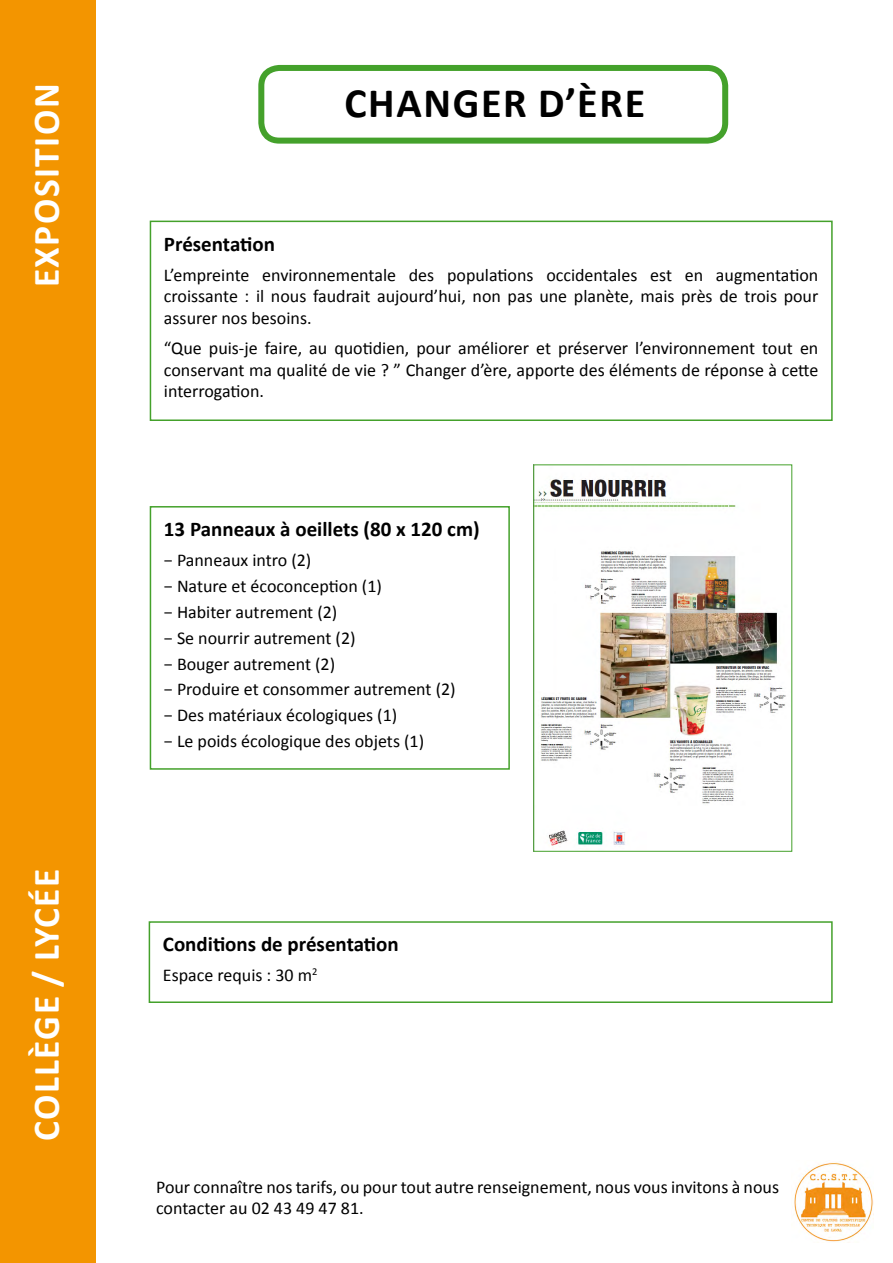
<style>
.page{position:relative;width:893px;height:1263px;background:#fff}
.page>*{position:absolute;margin:0;border:0;box-sizing:border-box;transform-origin:0 0}
.t1{font:700 42px "Calibri";letter-spacing:.04em;color:#000}
.t2{font:700 37.5px "Calibri";letter-spacing:.04em;color:#fff}
.t3{font:700 21px "Calibri";color:#000}
.t4{font:18px/25.8px "Calibri";color:#000;text-align:justify}
</style>
<div class="page">
<div style="left:0;top:0;width:96px;height:1263px;background:#f39500"></div>
<div style="left:150px;top:221px;width:683px;height:200px;border:2px solid #44a12b"></div>
<div style="left:258px;top:65px;width:470px;height:79px;border:6px solid #44a12b;border-radius:18px"></div>
<img style="left:794px;top:1161px;width:79px;height:81px">
<div style="left:150px;top:506px;width:360px;height:264px;border:2px solid #44a12b"></div>
<div style="left:149px;top:921px;width:684px;height:82px;border:2px solid #44a12b"></div>
<img style="left:536px;top:476px;width:250px;height:370px">
<h2 class="t2" style="left:22px;top:287px;width:200px;rotate:-90deg">exposition</h2>
<h2 class="t2" style="left:22px;top:1141px;width:270px;rotate:-90deg">collège / lycée</h2>
<h1 class="t1" style="left:344px;top:77px;width:302px">CHANGER D’ÈRE</h1>
<p class="t3" style="left:164px;top:230px;width:113px">Présentation</p>
<p class="t4" style="left:164px;top:264px;width:656px;line-height:21.6px">L’empreinte environnementale des populations occidentales est en augmentation croissante : il nous faudrait aujourd’hui, non pas une planète, mais près de trois pour assurer nos besoins.</p>
<p class="t4" style="left:164px;top:337px;width:656px;line-height:21.6px">“Que puis-je faire, au quotidien, pour améliorer et préserver l’environnement tout en conservant ma qualité de vie ? ” Changer d’ère, apporte des éléments de réponse à cette interrogation.</p>
<p class="t3" style="left:164px;top:516px;width:317px">13 Panneaux à oeillets (80 x 120 cm)</p>
<p class="t4" style="left:164px;top:547px;width:293px;text-align:left">− Panneaux intro (2)<br>− Nature et écoconception (1)<br>− Habiter autrement (2)<br>− Se nourrir autrement (2)<br>− Bouger autrement (2)<br>− Produire et consommer autrement (2) − Des matériaux écologiques (1)<br>− Le poids écologique des objets (1)</p>
<p class="t3" style="left:163px;top:931px;width:237px">Conditions de présentation</p>
<p class="t4" style="left:163px;top:962px;width:156px">Espace requis : 30 m<sup>2</sup></p>
<p class="t4" style="left:156px;top:1176px;width:624px;line-height:21.6px">Pour connaître nos tarifs, ou pour tout autre renseignement, nous vous invitons à nous contacter au 02 43 49 47 81.</p>
</div>
